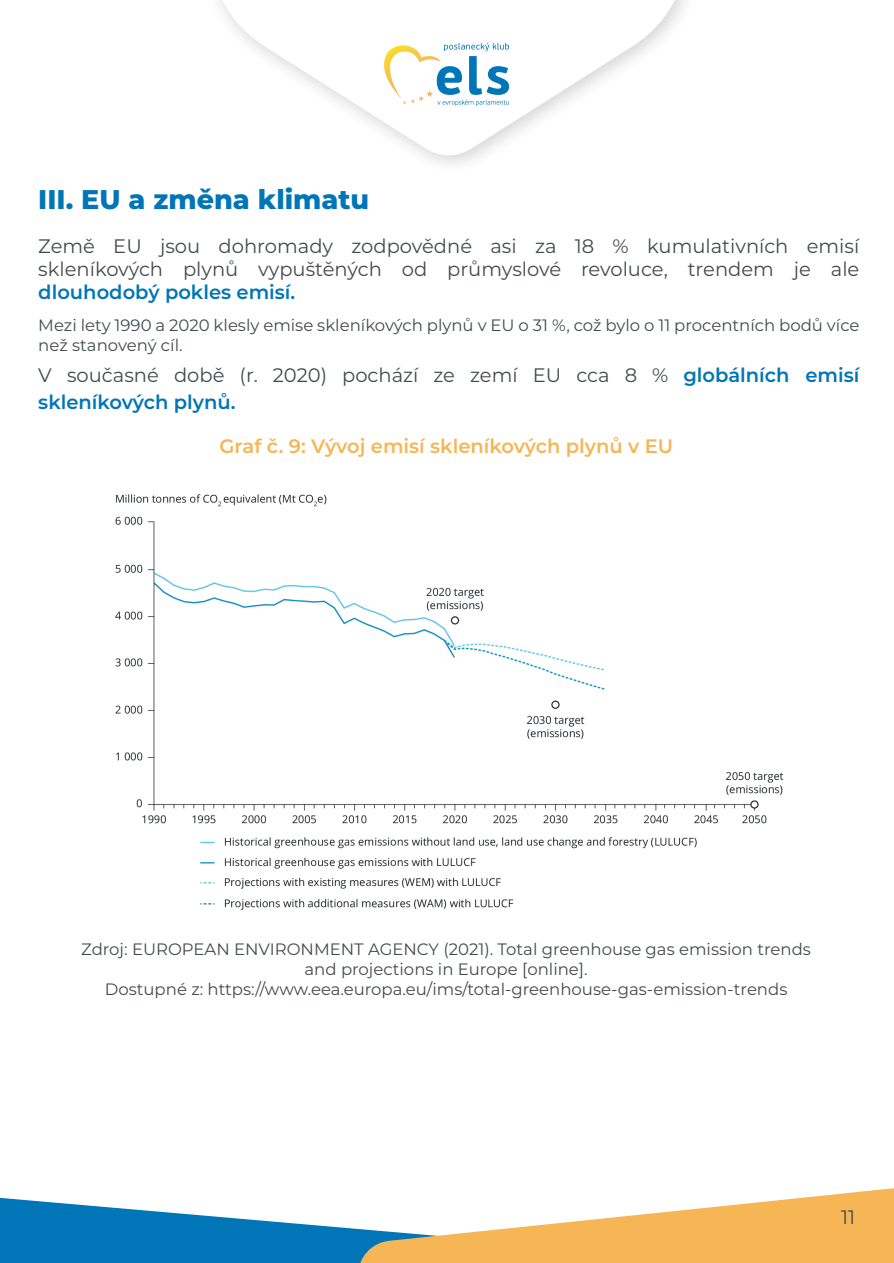
<style>
.page{position:relative;width:894px;height:1263px;background:#fff}
.page>*{position:absolute;margin:0;border:0;box-sizing:border-box;transform-origin:0 0}
.t1{font:800 27px "Montserrat";color:#0075b7}
.t2{font:19.5px/23.4px "Montserrat";color:#434b4c}
.t3{font:600 19.5px "Montserrat";color:#f6b655}
.t4{font:600 19.5px "Montserrat";color:#0075b7}
.t5{font:16.5px/19.8px "Montserrat";color:#434b4c;text-align:center}
.s1{font-weight:600;color:#0075b7}
</style>
<div class="page">
<svg style="left:219px;top:0;width:461px;height:158px"></svg>
<svg style="left:379px;top:43px;width:130px;height:63px"></svg>
<img style="left:116px;top:494px;width:668px;height:416px">
<svg style="left:0;top:1188px;width:894px;height:75px"></svg>
<h1 class="t1" style="left:38px;top:180px;width:332px">III. EU a změna klimatu</h1>
<p class="t2" style="left:38px;top:233px;width:822px">Země EU jsou dohromady zodpovědné asi za 18 % kumulativních emisí skleníkových plynů vypuštěných od průmyslové revoluce, trendem je ale</p>
<p class="t4" style="left:38px;top:279px;width:258px">dlouhodobý pokles emisí.</p>
<p class="t5" style="left:38px;top:315px;width:822px;text-align:left">Mezi lety 1990 a 2020 klesly emise skleníkových plynů v EU o 31 %, což bylo o 11 procentních bodů více než stanovený cíl.</p>
<p class="t2" style="left:38px;top:361px;width:822px;line-height:27px">V současné době (r. 2020) pochází ze zemí EU cca 8 % <span class="s1">globálních emisí skleníkových plynů.</span></p>
<p class="t3" style="left:219px;top:433px;width:455px">Graf č. 9: Vývoj emisí skleníkových plynů v EU</p>
<p class="t5" style="left:81px;top:939px;width:731px">Zdroj: EUROPEAN ENVIRONMENT AGENCY (2021). Total greenhouse gas emission trends and projections in Europe [online].<br>Dostupné z: https://www.eea.europa.eu/ims/total-greenhouse-gas-emission-trends</p>
<p class="t2" style="left:841px;top:1204px;width:16px">11</p>
</div>
